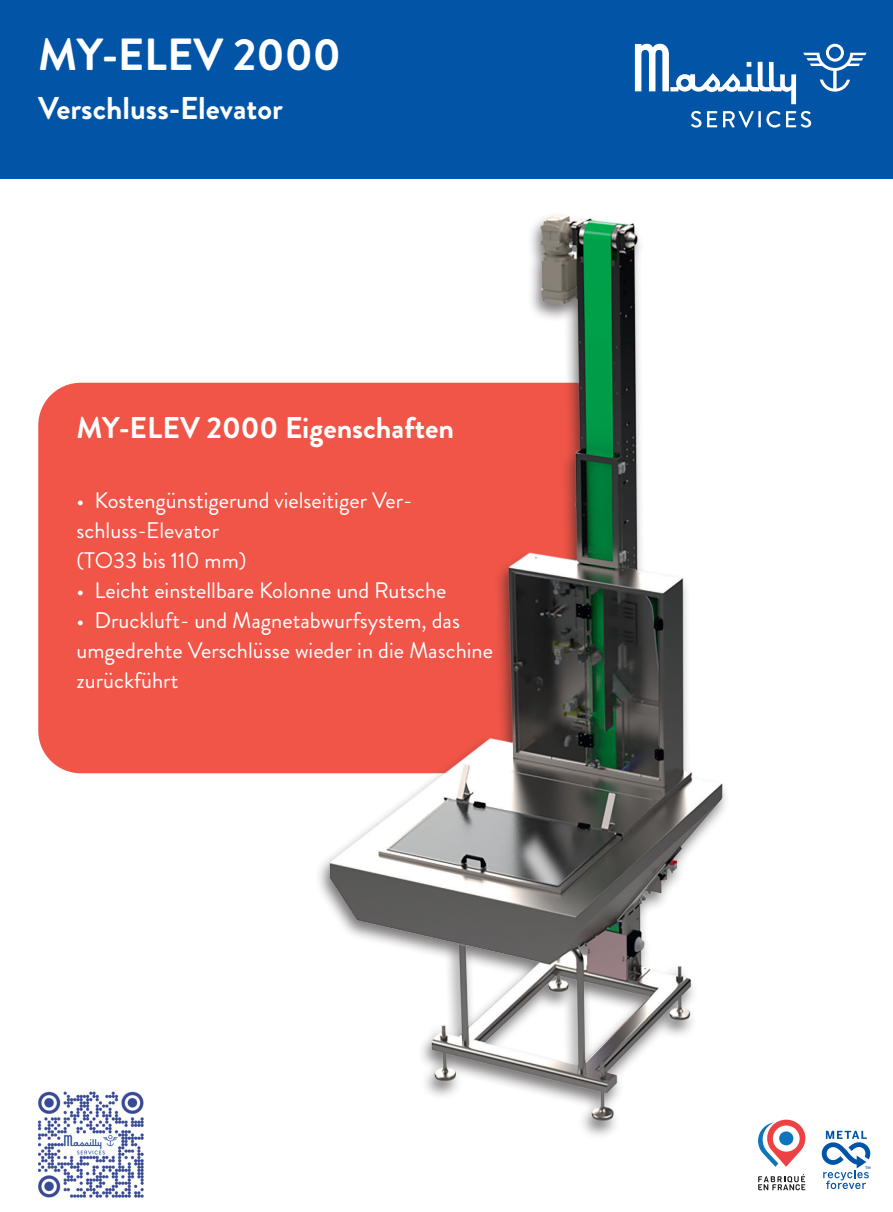
<style>
.page{position:relative;width:893px;height:1212px;background:#fff}
.page>*{position:absolute;margin:0;border:0;box-sizing:border-box;transform-origin:0 0}
.TYPE_MACHINE{font:700 45px "Brandon Grotesque";color:#fff}
.TYPE_MACHINE---NEW{font:700 31.5px "Brandon Grotesque";color:#fff}
.LES_PLUS_-_NOS_SERVICES{font:700 30px "Brandon Grotesque";color:#fff}
.LES_PLUS_-_TEXTE{font:22.5px/30px "Brandon Grotesque";color:#fff}
</style>
<div class="page">
<div style="left:0;top:0;width:893px;height:179px;background:#0154a6"></div>
<svg style="left:635px;top:44px;width:161px;height:60px"></svg>
<svg style="left:803px;top:44px;width:64px;height:48px"></svg>
<svg style="left:691px;top:111px;width:10px;height:17px"></svg>
<svg style="left:707px;top:111px;width:10px;height:16px"></svg>
<svg style="left:723px;top:111px;width:31px;height:17px"></svg>
<hr style="left:758px;top:111px;width:3px;height:16px;background:#fff">
<svg style="left:766px;top:111px;width:45px;height:17px"></svg>
<div style="left:38px;top:383px;width:579px;height:390px;background:#f05548;border-radius:43px"></div>
<div style="left:315px;top:212px;width:415px;height:928px;background:#231f20;opacity:.6"></div>
<img style="left:327px;top:214px;width:396px;height:909px">
<svg style="left:822px;top:1131px;width:48px;height:58px"></svg>
<svg style="left:758px;top:1174px;width:47px;height:16px"></svg>
<svg style="left:758px;top:1119px;width:47px;height:48px"></svg>
<div style="left:779px;top:1131px;width:14px;height:14px;background:#1074bc;border-radius:50%"></div>
<img style="left:38px;top:1091px;width:106px;height:107px">
<p class="TYPE_MACHINE" style="left:38px;top:23px;width:304px">MY-ELEV 2000</p>
<p class="TYPE_MACHINE---NEW" style="left:38px;top:86px;width:246px">Verschluss-Elevator</p>
<p class="LES_PLUS_-_NOS_SERVICES" style="left:77px;top:406px;width:379px">MY-ELEV 2000 Eigenschaften</p>
<p class="LES_PLUS_-_TEXTE" style="left:77px;top:486px;width:337px">• Kostengünstigerund vielseitiger Ver&shy;schluss-Elevator</p>
<p class="LES_PLUS_-_TEXTE" style="left:77px;top:546px;width:171px">(TO33 bis 110 mm)</p>
<p class="LES_PLUS_-_TEXTE" style="left:77px;top:576px;width:371px">• Leicht einstellbare Kolonne und Rutsche</p>
<p class="LES_PLUS_-_TEXTE" style="left:77px;top:606px;width:418px">• Druckluft- und Magnetabwurfsystem, das umgedrehte Verschlüsse wieder in die Maschine zurückführt</p>
</div>
